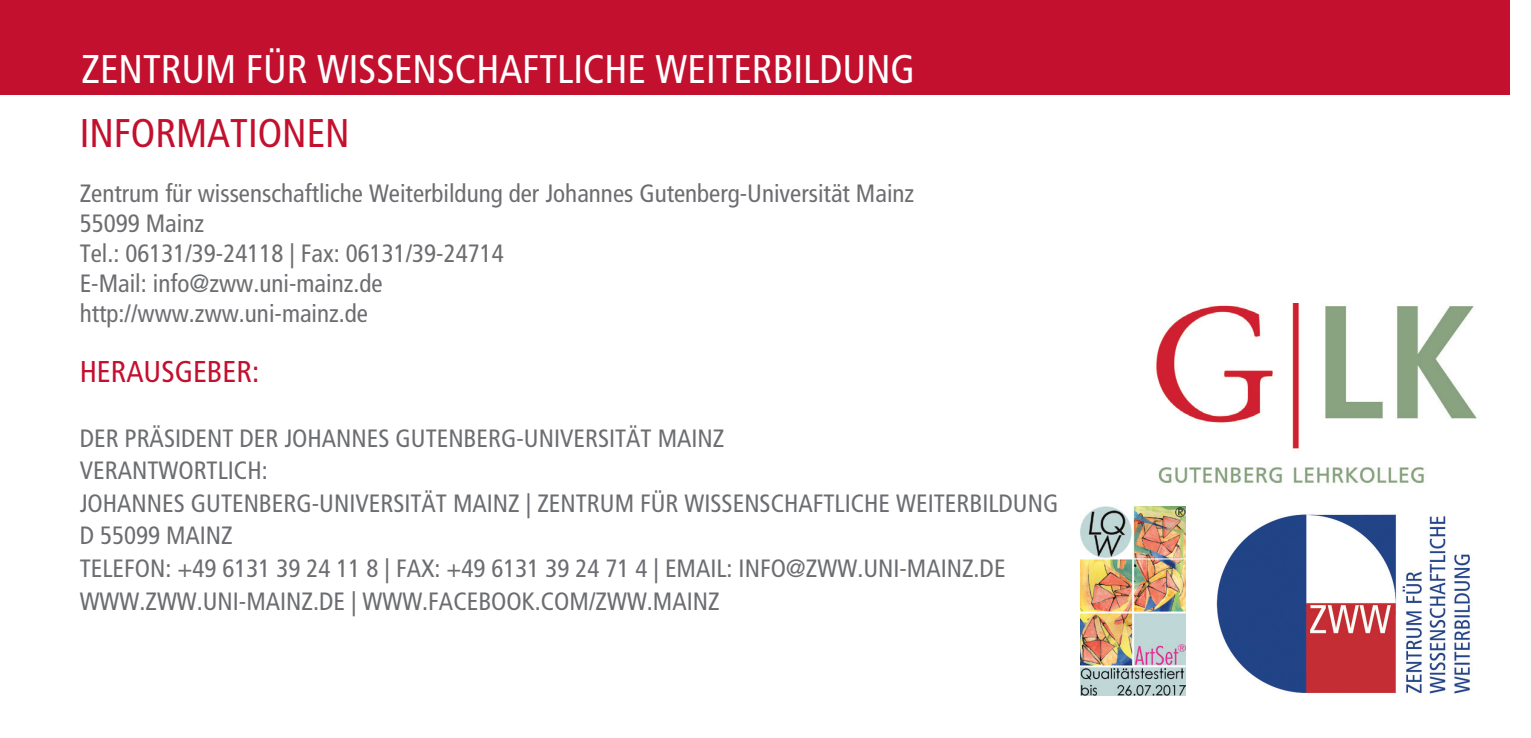
<style>
.page{position:relative;width:1531px;height:738px;background:#fff}
.page>*{position:absolute;margin:0;border:0;box-sizing:border-box;transform-origin:0 0}
.t1{font:condensed 40px "Frutiger LT";color:#fff}
.t2{font:condensed 40px "Frutiger LT";color:#c3102e}
.t3{font:condensed 30px "Frutiger LT";color:#c3102e}
.t4{font:condensed 25px/32.5px "Frutiger LT";color:#6c6d70}
</style>
<div class="page">
<div style="left:0;top:0;width:1509px;height:94px;background:#c3102e"></div>
<img style="left:1081px;top:506px;width:105px;height:188px">
<img style="left:1216px;top:514px;width:254px;height:180px">
<img style="left:1156px;top:304px;width:321px;height:179px">
<h1 class="t1" style="left:81px;top:46px;width:835px">ZENTRUM FÜR WISSENSCHAFTLICHE WEITERBILDUNG</h1>
<h1 class="t2" style="left:80px;top:110px;width:271px">INFORMATIONEN</h1>
<p class="t4" style="left:80px;top:178px;width:836px;line-height:30px">ZENTRUM FÜR WISSENSCHAFTLICHE WEITERBILDUNG DER JOHANNES GUTENBERG-UNIVERSITÄT MAINZ 55099 MAINZ<br>TEL.: 06131/39-24118 | FAX: 06131/39-24714<br>E-MAIL: INFO@ZWW.UNI-MAINZ.DE<br>HTTP://WWW.ZWW.UNI-MAINZ.DE</p>
<p class="t3" style="left:80px;top:353px;width:181px">HERAUSGEBER:</p>
<p class="t4" style="left:80px;top:422px;width:980px">DER PRÄSIDENT DER JOHANNES GUTENBERG-UNIVERSITÄT MAINZ<br>VERANTWORTLICH:<br>JOHANNES GUTENBERG-UNIVERSITÄT MAINZ | ZENTRUM FÜR WISSENSCHAFTLICHE WEITERBILDUNG D 55099 MAINZ<br>TELEFON: +49 6131 39 24 11 8 | FAX: +49 6131 39 24 71 4 | EMAIL: INFO@ZWW.UNI-MAINZ.DE WWW.ZWW.UNI-MAINZ.DE | WWW.FACEBOOK.COM/ZWW.MAINZ</p>
</div>
